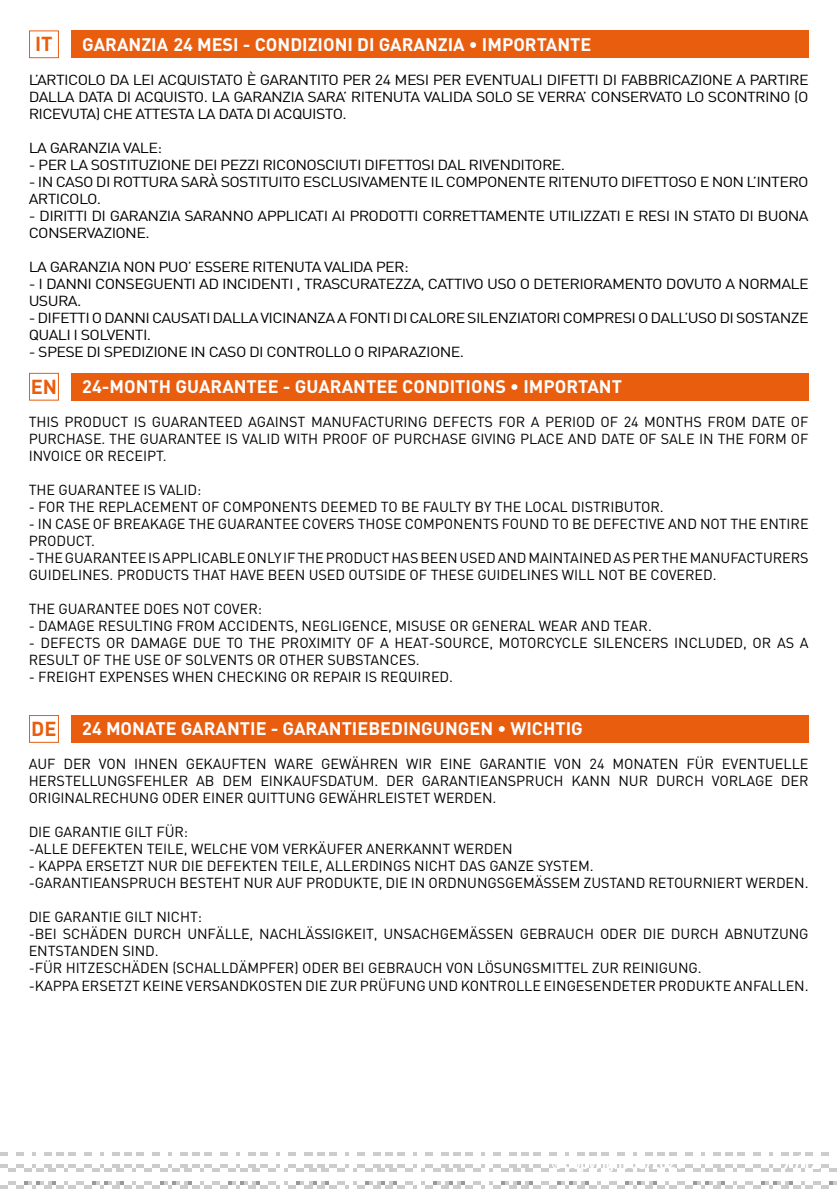
<style>
.page{position:relative;width:837px;height:1191px;background:#fff}
.page>*{position:absolute;margin:0;border:0;box-sizing:border-box;transform-origin:0 0}
.t1{font:700 20px "DIN";color:#e95d0f}
.t2{font:700 18px "DIN";color:#fff}
.t3{font:700 15px "DIN";letter-spacing:-.02em;color:#fff}
.t4{font:14.4px/17px "DIN";letter-spacing:-.005em;color:#000}
.t5{font:14.4px/17px "DIN";letter-spacing:-.04em;color:#000;scale:1.11 1}
.t6{font:14.4px/17px "DIN";letter-spacing:-.005em;color:#000;text-align:justify;scale:1.11 1}
</style>
<div class="page">
<img style="left:0;top:1152px;width:836px;height:37px">
<div style="left:71px;top:30px;width:737px;height:28px;background:#e95d0f"></div>
<div style="left:71px;top:373px;width:737px;height:27px;background:#e95d0f"></div>
<div style="left:71px;top:715px;width:737px;height:28px;background:#e95d0f"></div>
<div style="left:29px;top:30px;width:30px;height:28px;border:1px solid #e95d0f"></div>
<div style="left:29px;top:373px;width:30px;height:27px;border:1px solid #e95d0f"></div>
<div style="left:29px;top:715px;width:30px;height:28px;border:1px solid #e95d0f"></div>
<h1 class="t1" style="left:35px;top:31px;width:19px">IT</h1>
<p class="t2" style="left:82px;top:32px;width:510px">GARANZIA 24 MESI - CONDIZIONI DI GARANZIA • IMPORTANTE</p>
<p class="t6" style="left:29px;top:71px;width:704px">L’ARTICOLO DA LEI ACQUISTATO È GARANTITO PER 24 MESI PER EVENTUALI DIFETTI DI FABBRICAZIONE A PARTIRE DALLA DATA DI ACQUISTO. LA GARANZIA SARA’ RITENUTA VALIDA SOLO SE VERRA’ CONSERVATO LO SCONTRINO (O RICEVUTA) CHE ATTESTA LA DATA DI ACQUISTO.</p>
<p class="t5" style="left:29px;top:139px;width:122px">LA GARANZIA VALE:</p>
<p class="t5" style="left:29px;top:156px;width:484px">- PER LA SOSTITUZIONE DEI PEZZI RICONOSCIUTI DIFETTOSI DAL RIVENDITORE.</p>
<p class="t5" style="left:29px;top:173px;width:704px">- IN CASO DI ROTTURA SARÀ SOSTITUITO ESCLUSIVAMENTE IL COMPONENTE RITENUTO DIFETTOSO E NON L’INTERO<br>ARTICOLO.</p>
<p class="t5" style="left:29px;top:207px;width:704px">- DIRITTI DI GARANZIA SARANNO APPLICATI AI PRODOTTI CORRETTAMENTE UTILIZZATI E RESI IN STATO DI BUONA<br>CONSERVAZIONE.</p>
<p class="t5" style="left:29px;top:258px;width:344px">LA GARANZIA NON PUO’ ESSERE RITENUTA VALIDA PER:</p>
<p class="t5" style="left:29px;top:275px;width:704px">- I DANNI CONSEGUENTI AD INCIDENTI , TRASCURATEZZA, CATTIVO USO O DETERIORAMENTO DOVUTO A NORMALE<br>USURA.</p>
<p class="t5" style="left:29px;top:309px;width:703px">- DIFETTI O DANNI CAUSATI DALLA VICINANZA A FONTI DI CALORE SILENZIATORI COMPRESI O DALL’USO DI SOSTANZE<br>QUALI I SOLVENTI.</p>
<p class="t5" style="left:29px;top:343px;width:393px">- SPESE DI SPEDIZIONE IN CASO DI CONTROLLO O RIPARAZIONE.</p>
<h1 class="t1" style="left:31px;top:373px;width:28px">EN</h1>
<p class="t2" style="left:82px;top:375px;width:541px">24-MONTH GUARANTEE - GUARANTEE CONDITIONS • IMPORTANT</p>
<p class="t4" style="left:29px;top:413px;width:781px;text-align:justify">THIS PRODUCT IS GUARANTEED AGAINST MANUFACTURING DEFECTS FOR A PERIOD OF 24 MONTHS FROM DATE OF PURCHASE. THE GUARANTEE IS VALID WITH PROOF OF PURCHASE GIVING PLACE AND DATE OF SALE IN THE FORM OF INVOICE OR RECEIPT.</p>
<p class="t4" style="left:29px;top:481px;width:174px">THE GUARANTEE IS VALID:</p>
<p class="t4" style="left:29px;top:498px;width:636px">- FOR THE REPLACEMENT OF COMPONENTS DEEMED TO BE FAULTY BY THE LOCAL DISTRIBUTOR.</p>
<p class="t4" style="left:29px;top:515px;width:781px">- IN CASE OF BREAKAGE THE GUARANTEE COVERS THOSE COMPONENTS FOUND TO BE DEFECTIVE AND NOT THE ENTIRE<br>PRODUCT.</p>
<p class="t4" style="left:29px;top:549px;width:781px">- THE GUARANTEE IS APPLICABLE ONLY IF THE PRODUCT HAS BEEN USED AND MAINTAINED AS PER THE MANUFACTURERS<br>GUIDELINES. PRODUCTS THAT HAVE BEEN USED OUTSIDE OF THESE GUIDELINES WILL NOT BE COVERED.</p>
<p class="t4" style="left:29px;top:600px;width:235px">THE GUARANTEE DOES NOT COVER:</p>
<p class="t4" style="left:29px;top:617px;width:624px">- DAMAGE RESULTING FROM ACCIDENTS, NEGLIGENCE, MISUSE OR GENERAL WEAR AND TEAR.</p>
<p class="t4" style="left:29px;top:634px;width:781px">- DEFECTS OR DAMAGE DUE TO THE PROXIMITY OF A HEAT-SOURCE, MOTORCYCLE SILENCERS INCLUDED, OR AS A<br>RESULT OF THE USE OF SOLVENTS OR OTHER SUBSTANCES.</p>
<p class="t4" style="left:29px;top:668px;width:426px">- FREIGHT EXPENSES WHEN CHECKING OR REPAIR IS REQUIRED.</p>
<h1 class="t1" style="left:31px;top:715px;width:27px">DE</h1>
<p class="t2" style="left:82px;top:717px;width:502px">24 MONATE GARANTIE - GARANTIEBEDINGUNGEN • WICHTIG</p>
<p class="t4" style="left:29px;top:755px;width:781px;text-align:justify">AUF DER VON IHNEN GEKAUFTEN WARE GEWÄHREN WIR EINE GARANTIE VON 24 MONATEN FÜR EVENTUELLE HERSTELLUNGSFEHLER AB DEM EINKAUFSDATUM. DER GARANTIEANSPRUCH KANN NUR DURCH VORLAGE DER ORIGINALRECHUNG ODER EINER QUITTUNG GEWÄHRLEISTET WERDEN.</p>
<p class="t4" style="left:29px;top:823px;width:485px">DIE GARANTIE GILT FÜR:<br>-ALLE DEFEKTEN TEILE, WELCHE VOM VERKÄUFER ANERKANNT WERDEN</p>
<p class="t4" style="left:29px;top:857px;width:781px">- KAPPA ERSETZT NUR DIE DEFEKTEN TEILE, ALLERDINGS NICHT DAS GANZE SYSTEM.<br>-GARANTIEANSPRUCH BESTEHT NUR AUF PRODUKTE, DIE IN ORDNUNGSGEMÄSSEM ZUSTAND RETOURNIERT WERDEN.</p>
<p class="t4" style="left:29px;top:908px;width:781px">DIE GARANTIE GILT NICHT:<br>-BEI SCHÄDEN DURCH UNFÄLLE, NACHLÄSSIGKEIT, UNSACHGEMÄSSEN GEBRAUCH ODER DIE DURCH ABNUTZUNG ENTSTANDEN SIND.<br>-FÜR HITZESCHÄDEN (SCHALLDÄMPFER) ODER BEI GEBRAUCH VON LÖSUNGSMITTEL ZUR REINIGUNG.<br>-KAPPA ERSETZT KEINE VERSANDKOSTEN DIE ZUR PRÜFUNG UND KONTROLLE EINGESENDETER PRODUKTE ANFALLEN.</p>
<p class="t3" style="left:551px;top:1153px;width:134px">©Copyright 03/2021</p>
<p class="t2" style="left:781px;top:1150px;width:41px">9 /12</p>
</div>
